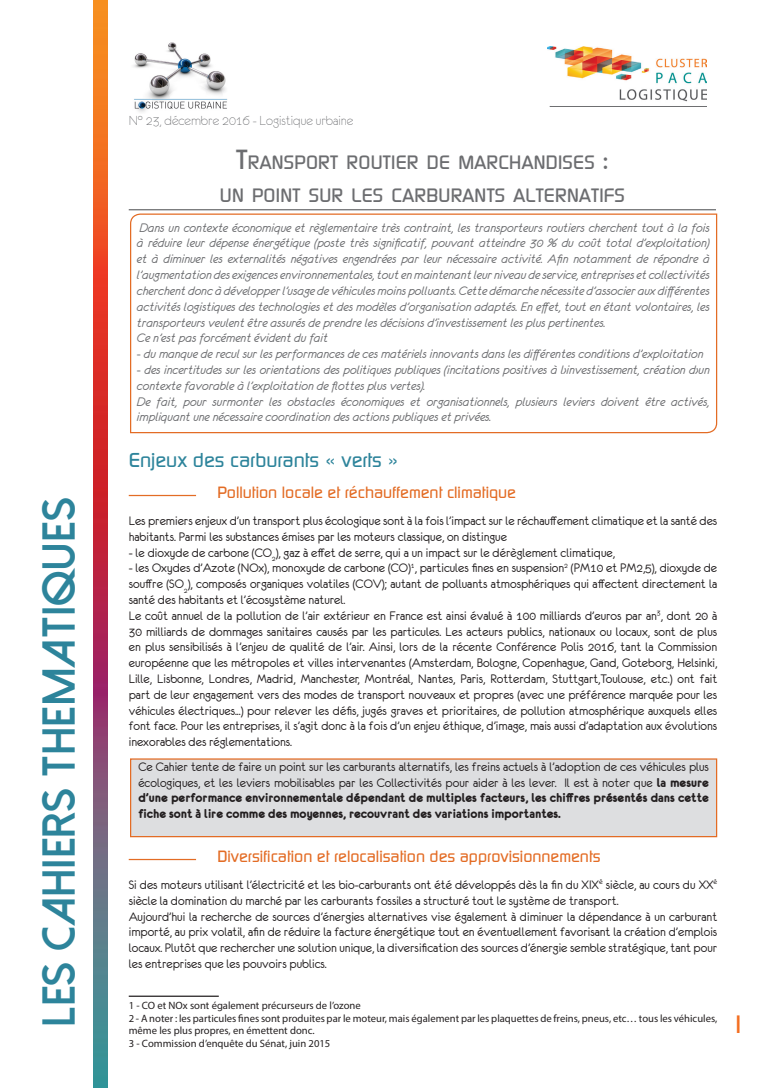
<style>
.page{position:relative;width:780px;height:1088px;background:#fff}
.page>*{position:absolute;margin:0;border:0;box-sizing:border-box;transform-origin:0 0}
.t1{font:800 46.25px "Dolce Vita";color:#2d849b}
.titre_2dans_encadre{font:500 25px "Continuum";color:#f36e21}
.Titre_1{font:500 20px "Continuum";color:#2d849b}
.Titre_Cahier{font:500 19.25px/33px "Continuum";letter-spacing:.015em;color:#6c6d70;text-align:center}
.titre_2{font:500 16.25px "Continuum";color:#e36c25}
.Style_de_DATE_GRIS{font:15px "Eurofurencelight";color:#6c6d70}
.Texte{font:13.75px/15.9px "Eurofurenceregular";color:#231f20;text-align:justify}
.Texte-2{font:13.75px/15.9px "Eurofurenceitalic";color:#6c6d70}
.sous-titre_3_gras{font:13.75px/15.9px "Eurofurenceregular";color:#231f20;text-align:justify}
.note_de_bas_de_page{font:10.62px/12.8px "Myriad Pro";color:#231f20}
.s1{font-size:27.5px}
.s2{font-family:"Eurofurencebold"}
</style>
<div class="page">
<img style="left:93px;top:0;width:14px;height:1088px">
<img style="left:547px;top:47px;width:159px;height:60px">
<hr style="left:129px;top:209px;width:587px;height:1px;background:#6c6d70">
<svg style="left:130px;top:213px;width:587px;height:221px"></svg>
<hr style="left:129px;top:495px;width:67px;height:1px;background:#e36c25">
<hr style="left:129px;top:859px;width:67px;height:1px;background:#e36c25">
<hr style="left:129px;top:995px;width:90px;height:2px;background:#231f20">
<div style="left:131px;top:759px;width:585px;height:77px;background:#dddee0"></div>
<div style="left:130px;top:758px;width:587px;height:79px;border:1px solid #e36c25"></div>
<img style="left:133px;top:42px;width:95px;height:70px">
<p class="t1" style="left:35px;top:1027px;width:531px;rotate:-90deg">LES CAHIERS THEMATIQUES</p>
<p class="Style_de_DATE_GRIS" style="left:129px;top:113px;width:226px">N° 23, décembre 2016 - Logistique urbaine</p>
<p class="Titre_Cahier" style="left:220px;top:145px;width:406px"><span class="s1">T</span>RANSPORT ROUTIER DE MARCHANDISES <span class="s1">:<br></span>UN POINT SUR LES CARBURANTS ALTERNATIFS</p>
<p class="Texte-2" style="left:137px;top:219px;width:574px;text-align:justify">Dans un contexte économique et règlementaire très contraint, les transporteurs routiers cherchent tout à la fois à réduire leur dépense énergétique (poste très significatif, pouvant atteindre 30 % du coût total d’exploitation) et à diminuer les externalités négatives engendrées par leur nécessaire activité. Afin notamment de répondre à l’augmentation des exigences environnementales, tout en maintenant leur niveau de service, entreprises et collectivités cherchent donc à développer l’usage de véhicules moins polluants. Cette démarche nécessite d’associer aux différentes activités logistiques des technologies et des modèles d’organisation adaptés. En effet, tout en étant volontaires, les transporteurs veulent être assurés de prendre les décisions d’investissement les plus pertinentes.</p>
<p class="Texte-2" style="left:137px;top:330px;width:193px">Ce n’est pas forcément évident du fait</p>
<p class="Texte-2" style="left:137px;top:346px;width:568px">- du manque de recul sur les performances de ces matériels innovants dans les différentes conditions d’exploitation</p>
<p class="Texte-2" style="left:137px;top:362px;width:574px">- des incertitudes sur les orientations des politiques publiques (incitations positives à l›investissement, création d›un contexte favorable à l’exploitation de flottes plus vertes).</p>
<p class="Texte-2" style="left:137px;top:393px;width:574px">De fait, pour surmonter les obstacles économiques et organisationnels, plusieurs leviers doivent être activés, impliquant une nécessaire coordination des actions publiques et privées.</p>
<p class="Titre_1" style="left:129px;top:446px;width:271px">Enjeux des carburants « verts »</p>
<p class="titre_2" style="left:217px;top:482px;width:300px">Pollution locale et réchauffement climatique</p>
<p class="Texte" style="left:129px;top:513px;width:590px">Les premiers enjeux d’un transport plus écologique sont à la fois l’impact sur le réchauffement climatique et la santé des habitants. Parmi les substances émises par les moteurs classique, on distingue</p>
<p class="Texte" style="left:129px;top:544px;width:487px">- le dioxyde de carbone (CO<sub>2</sub>), gaz à effet de serre, qui a un impact sur le dérèglement climatique,</p>
<p class="Texte" style="left:129px;top:560px;width:590px">- les Oxydes d’Azote (NOx), monoxyde de carbone (CO)<sup>1</sup>, particules fines en suspension<sup>2</sup> (PM10 et PM2,5), dioxyde de souffre (SO<sub>2</sub>), composés organiques volatiles (COV); autant de polluants atmosphériques qui affectent directement la santé des habitants et l’écosystème naturel.</p>
<p class="Texte" style="left:129px;top:607px;width:590px">Le coût annuel de la pollution de l’air extérieur en France est ainsi évalué à 100 milliards d’euros par an<sup>3</sup>, dont 20 à 30 milliards de dommages sanitaires causés par les particules. Les acteurs publics, nationaux ou locaux, sont de plus en plus sensibilisés à l’enjeu de qualité de l’air. Ainsi, lors de la récente Conférence Polis 2016, tant la Commission européenne que les métropoles et villes intervenantes (Amsterdam, Bologne, Copenhague, Gand, Goteborg, Helsinki, Lille, Lisbonne, Londres, Madrid, Manchester, Montréal, Nantes, Paris, Rotterdam, Stuttgart,Toulouse, etc.) ont fait part de leur engagement vers des modes de transport nouveaux et propres (avec une préférence marquée pour les véhicules électriques...) pour relever les défis, jugés graves et prioritaires, de pollution atmosphérique auxquels elles font face. Pour les entreprises, il s’agit donc à la fois d’un enjeu éthique, d’image, mais aussi d’adaptation aux évolutions inexorables des réglementations.</p>
<p class="sous-titre_3_gras" style="left:138px;top:758px;width:572px">Ce Cahier tente de faire un point sur les carburants alternatifs, les freins actuels à l’adoption de ces véhicules plus écologiques, et les leviers mobilisables par les Collectivités pour aider à les lever. Il est à noter que <span class="s2">la mesure d’une performance environnementale dépendant de multiples facteurs, les chiffres présentés dans cette fiche sont à lire comme des moyennes, recouvrant des variations importantes.</span></p>
<p class="titre_2" style="left:217px;top:846px;width:384px">Diversification et relocalisation des approvisionnements</p>
<p class="Texte" style="left:129px;top:876px;width:590px">Si des moteurs utilisant l’électricité et les bio-carburants ont été développés dès la fin du XIX<sup>è</sup> siècle, au cours du XX<sup>è </sup>siècle la domination du marché par les carburants fossiles a structuré tout le système de transport.</p>
<p class="Texte" style="left:129px;top:908px;width:590px">Aujourd’hui la recherche de sources d’énergies alternatives vise également à diminuer la dépendance à un carburant importé, au prix volatil, afin de réduire la facture énergétique tout en éventuellement favorisant la création d’emplois locaux. Plutôt que rechercher une solution unique, la diversification des sources d’énergie semble stratégique, tant pour les entreprises que les pouvoirs publics.</p>
<p class="note_de_bas_de_page" style="left:129px;top:999px;width:233px">1 - CO et NOx sont également précurseurs de l’ozone</p>
<p class="note_de_bas_de_page" style="left:129px;top:1011px;width:590px">2 - A noter : les particules fines sont produites par le moteur, mais également par les plaquettes de freins, pneus, etc… tous les véhicules, même les plus propres, en émettent donc.</p>
<p class="note_de_bas_de_page" style="left:129px;top:1037px;width:203px">3 - Commission d’enquête du Sénat, juin 2015</p>
<p class="titre_2dans_encadre" style="left:730px;top:1008px;width:17px">1</p>
</div>
